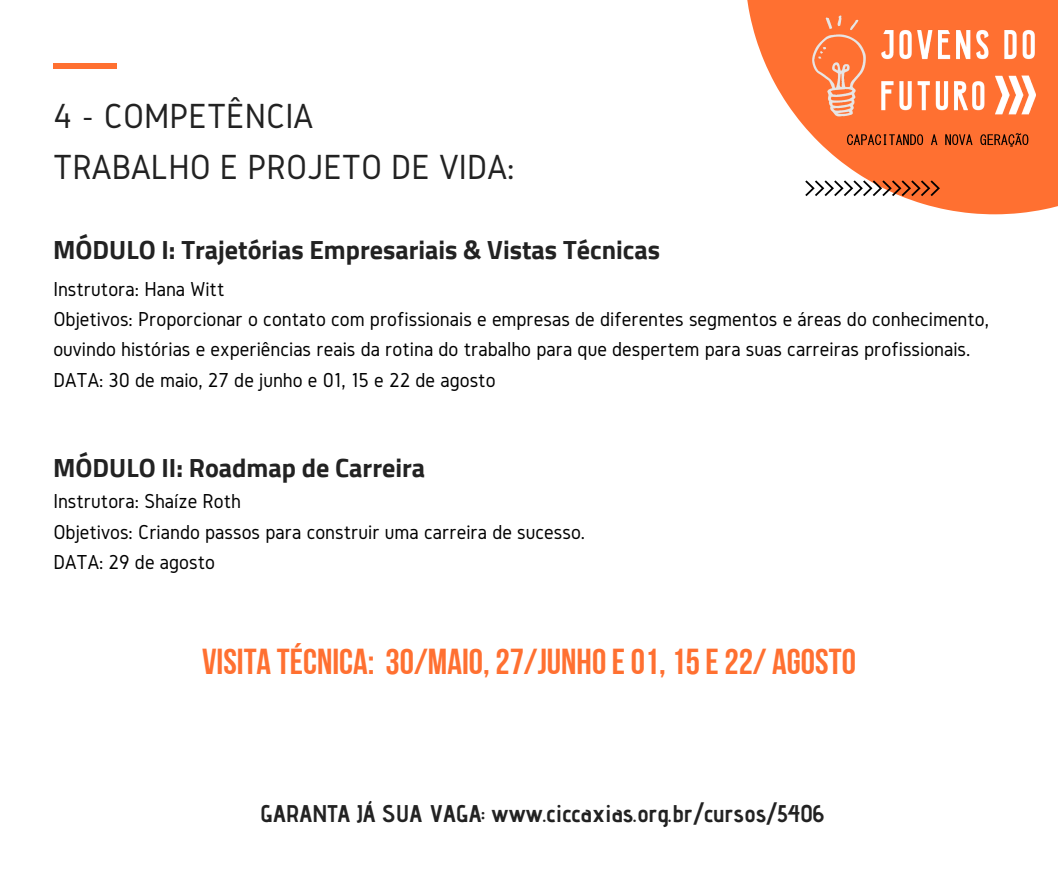
<style>
.page{position:relative;width:1058px;height:887px;background:#fff}
.page>*{position:absolute;margin:0;border:0;box-sizing:border-box;transform-origin:0 0}
.t1{font:36.3px/50.7px "Gidole";color:#222}
.t2{font:36px "Bebas Neue Cyrillic";color:#ff7031}
.t3{font:700 26.1px "Cairo";color:#222}
.t4{font:700 24.15px "Advent Pro";color:#222}
.t5{font:21px/30.3px "Gidole";color:#000}
</style>
<div class="page">
<svg style="left:747px;top:0;width:311px;height:215px;fill:#ff7031"></svg>
<img style="left:782px;top:12px;width:113px;height:107px">
<img style="left:839px;top:127px;width:218px;height:29px">
<img style="left:881px;top:19px;width:154px;height:100px">
<div style="left:53px;top:64px;width:63px;height:5px;background:#ff7031"></div>
<svg style="left:805px;top:180px;width:135px;height:16px"></svg>
<h1 class="t1" style="left:53px;top:90px;width:462px">4 - COMPETÊNCIA<br>TRABALHO E PROJETO DE VIDA:</h1>
<p class="t3" style="left:53px;top:235px;width:608px">MÓDULO I: Trajetórias Empresariais &amp; Vistas Técnicas</p>
<p class="t5" style="left:53px;top:273px;width:937px">Instrutora: Hana Witt<br>Objetivos: Proporcionar o contato com profissionais e empresas de diferentes segmentos e áreas do conhecimento, ouvindo histórias e experiências reais da rotina do trabalho para que despertem para suas carreiras profissionais.<br>DATA: 30 de maio, 27 de junho e 01, 15 e 22 de agosto</p>
<p class="t3" style="left:53px;top:452px;width:373px">MÓDULO II: Roadmap de Carreira</p>
<p class="t5" style="left:53px;top:486px;width:533px">Instrutora: Shaíze Roth<br>Objetivos: Criando passos para construir uma carreira de sucesso.<br>DATA: 29 de agosto</p>
<h2 class="t2" style="left:202px;top:646px;width:655px">VISITA TÉCNICA: 30/MAIO,27/JUNHO E01, 15 E 22/ AGOSTO</h2>
<p class="t4" style="left:260px;top:798px;width:565px">GARANTA JÁ SUA VAGA: www.ciccaxias.org.br/cursos/5406</p>
</div>
